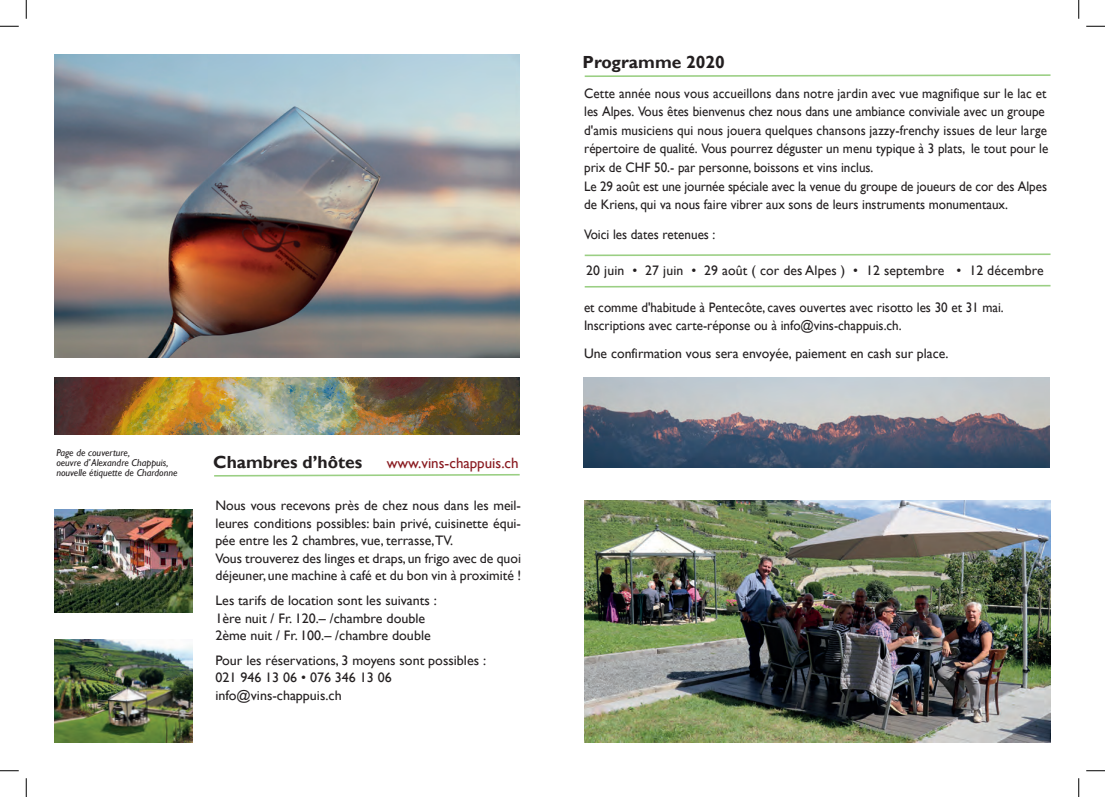
<style>
.page{position:relative;width:1105px;height:797px;background:#fff}
.page>*{position:absolute;margin:0;border:0;box-sizing:border-box;transform-origin:0 0}
.t1{font:700 17.5px "Gill Sans";color:#231f20}
.t2{font:15px "Gill Sans";color:#891a20}
.t3{font:13.75px/18.5px "Gill Sans";color:#231f20;scale:.95 1}
.t4{font:13.75px/17.5px "Gill Sans";color:#231f20;text-align:justify}
.t5{font:italic 10px "Gill Sans";color:#231f20}
</style>
<div class="page">
<img style="left:585px;top:500px;width:466px;height:242px">
<img style="left:55px;top:55px;width:465px;height:303px">
<img style="left:584px;top:378px;width:466px;height:90px">
<img style="left:55px;top:509px;width:138px;height:104px">
<img style="left:55px;top:639px;width:138px;height:103px">
<svg style="left:214px;top:474px;width:306px;height:3px"></svg>
<svg style="left:584px;top:74px;width:467px;height:3px"></svg>
<img style="left:55px;top:378px;width:465px;height:56px">
<svg style="left:584px;top:253px;width:467px;height:4px"></svg>
<svg style="left:0;top:25px;width:19px;height:2px"></svg>
<svg style="left:1086px;top:25px;width:19px;height:2px"></svg>
<svg style="left:0;top:770px;width:19px;height:1px"></svg>
<svg style="left:1086px;top:770px;width:19px;height:1px"></svg>
<svg style="left:25px;top:0;width:2px;height:19px"></svg>
<svg style="left:25px;top:778px;width:2px;height:19px"></svg>
<svg style="left:1078px;top:0;width:1px;height:19px"></svg>
<svg style="left:1078px;top:778px;width:1px;height:19px"></svg>
<svg style="left:584px;top:284px;width:467px;height:4px"></svg>
<p class="t5" style="left:56px;top:446px;width:75px">Page de couverture,</p>
<p class="t5" style="left:56px;top:456px;width:114px">oeuvre d’ Alexandre Chappuis,</p>
<p class="t5" style="left:56px;top:466px;width:123px">nouvelle étiquette de Chardonne</p>
<p class="t1" style="left:213px;top:452px;width:151px">Chambres d’hôtes</p>
<p class="t2" style="left:387px;top:454px;width:133px">www.vins-chappuis.ch</p>
<p class="t4" style="left:215px;top:497px;width:307px">Nous vous recevons près de chez nous dans les meil&shy;leures conditions possibles: bain privé, cuisinette équi&shy;pée entre les 2 chambres, vue, terrasse,TV.</p>
<p class="t4" style="left:215px;top:550px;width:307px">Vous trouverez des linges et draps, un frigo avec de quoi déjeuner, une machine à café et du bon vin à proximité !</p>
<p class="t4" style="left:215px;top:592px;width:223px">Les tarifs de location sont les suivants :</p>
<p class="t4" style="left:215px;top:609px;width:211px">1ère nuit / Fr. 120.– /chambre double</p>
<p class="t4" style="left:215px;top:627px;width:217px">2ème nuit / Fr. 100.– /chambre double</p>
<p class="t4" style="left:215px;top:651px;width:272px">Pour les réservations, 3 moyens sont possibles :</p>
<p class="t4" style="left:215px;top:669px;width:178px">021 946 13 06 • 076 346 13 06</p>
<p class="t4" style="left:215px;top:686px;width:128px">info@vins-chappuis.ch</p>
<p class="t1" style="left:583px;top:52px;width:144px">Programme 2020</p>
<p class="t3" style="left:584px;top:84px;width:490px">Cette année nous vous accueillons dans notre jardin avec vue magnifique sur le lac et les Alpes. Vous êtes bienvenus chez nous dans une ambiance conviviale avec un groupe d'amis musiciens qui nous jouera quelques chansons jazzy-frenchy issues de leur large répertoire de qualité. Vous pourrez déguster un menu typique à 3 plats, le tout pour le prix de CHF 50.- par personne, boissons et vins inclus.<br>Le 29 août est une journée spéciale avec la venue du groupe de joueurs de cor des Alpes de Kriens, qui va nous faire vibrer aux sons de leurs instruments monumentaux.</p>
<p class="t3" style="left:584px;top:225px;width:140px">Voici les dates retenues :</p>
<p class="t4" style="left:586px;top:262px;width:459px">20 juin • 27 juin • 29 août ( cor des Alpes ) • 12 septembre • 12 décembre</p>
<p class="t3" style="left:584px;top:299px;width:443px;line-height:17.9px">et comme d'habitude à Pentecôte, caves ouvertes avec risotto les 30 et 31 mai.<br>Inscriptions avec carte-réponse ou à info@vins-chappuis.ch.</p>
<p class="t4" style="left:584px;top:344px;width:366px">Une confirmation vous sera envoyée, paiement en cash sur place.</p>
</div>
